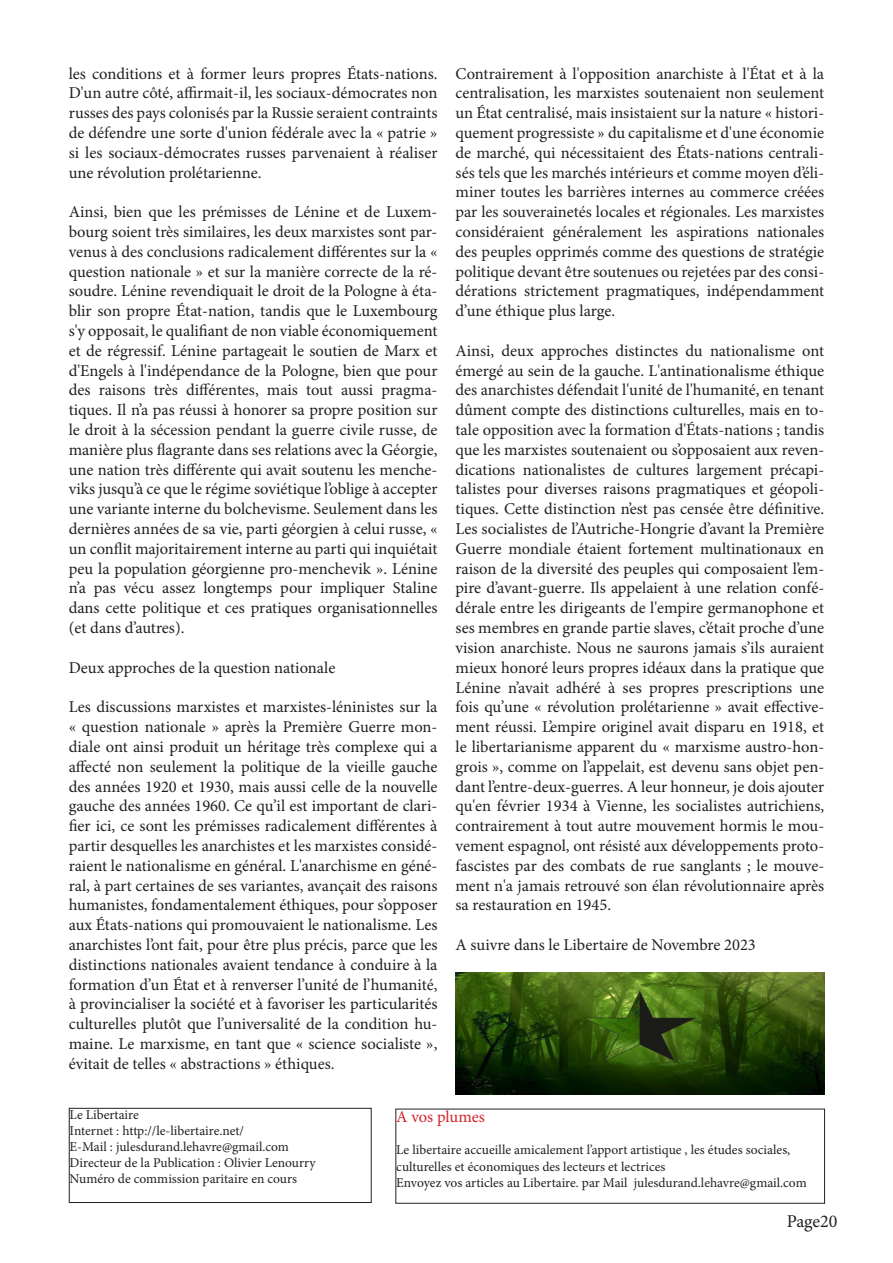
<style>
.page{position:relative;width:893px;height:1263px;background:#fff}
.page>*{position:absolute;margin:0;border:0;box-sizing:border-box;transform-origin:0 0}
.t1{font:18px "Minion Pro";letter-spacing:-.005em;color:#231f20}
.t2{font:16.5px/19.8px "Minion Pro";color:#231f20;text-align:justify}
.t3{font:16.5px "Minion Pro";letter-spacing:-.005em;color:#d1232a}
.t4{font:13.5px/16.2px "Minion Pro";color:#231f20}
</style>
<div class="page">
<div style="left:69px;top:1108px;width:303px;height:95px;border:1px solid #231f20"></div>
<img style="left:455px;top:972px;width:369px;height:122px">
<p class="t2" style="left:69px;top:64px;width:370px">les conditions et à former leurs propres États-nations.<br>D'un autre côté, affirmait-il, les sociaux-démocrates non russes des pays colonisés par la Russie seraient contraints de défendre une sorte d'union fédérale avec la « patrie » si les sociaux-démocrates russes parvenaient à réaliser une révolution prolétarienne.</p>
<p class="t2" style="left:69px;top:202px;width:370px">Ainsi, bien que les prémisses de Lénine et de Luxem&shy;bourg soient très similaires, les deux marxistes sont par&shy;venus à des conclusions radicalement différentes sur la « question nationale » et sur la manière correcte de la ré&shy;soudre. Lénine revendiquait le droit de la Pologne à éta&shy;blir son propre État-nation, tandis que le Luxembourg s'y opposait, le qualifiant de non viable économiquement et de régressif. Lénine partageait le soutien de Marx et d'Engels à l'indépendance de la Pologne, bien que pour des raisons très différentes, mais tout aussi pragma&shy;tiques. Il n’a pas réussi à honorer sa propre position sur le droit à la sécession pendant la guerre civile russe, de manière plus flagrante dans ses relations avec la Géorgie, une nation très différente qui avait soutenu les menche&shy;viks jusqu’à ce que le régime soviétique l’oblige à accepter une variante interne du bolchevisme. Seulement dans les dernières années de sa vie, parti géorgien à celui russe, « un conflit majoritairement interne au parti qui inquiétait peu la population géorgienne pro-menchevik ». Lénine n’a pas vécu assez longtemps pour impliquer Staline dans cette politique et ces pratiques organisationnelles (et dans d’autres).</p>
<p class="t2" style="left:69px;top:658px;width:268px">Deux approches de la question nationale</p>
<p class="t2" style="left:69px;top:697px;width:370px">Les discussions marxistes et marxistes-léninistes sur la « question nationale » après la Première Guerre mon&shy;diale ont ainsi produit un héritage très complexe qui a affecté non seulement la politique de la vieille gauche des années 1920 et 1930, mais aussi celle de la nouvelle gauche des années 1960. Ce qu’il est important de clari&shy;fier ici, ce sont les prémisses radicalement différentes à partir desquelles les anarchistes et les marxistes considé&shy;raient le nationalisme en général. L'anarchisme en géné&shy;ral, à part certaines de ses variantes, avançait des raisons humanistes, fondamentalement éthiques, pour s’opposer aux États-nations qui promouvaient le nationalisme. Les anarchistes l’ont fait, pour être plus précis, parce que les distinctions nationales avaient tendance à conduire à la formation d’un État et à renverser l’unité de l’humanité, à provincialiser la société et à favoriser les particularités culturelles plutôt que l’universalité de la condition hu&shy;maine. Le marxisme, en tant que « science socialiste », évitait de telles « abstractions » éthiques.</p>
<p class="t2" style="left:455px;top:64px;width:370px">Contrairement à l'opposition anarchiste à l'État et à la centralisation, les marxistes soutenaient non seulement un État centralisé, mais insistaient sur la nature « histori&shy;quement progressiste » du capitalisme et d'une économie de marché, qui nécessitaient des États-nations centrali&shy;sés tels que les marchés intérieurs et comme moyen d’éli&shy;miner toutes les barrières internes au commerce créées par les souverainetés locales et régionales. Les marxistes considéraient généralement les aspirations nationales des peuples opprimés comme des questions de stratégie politique devant être soutenues ou rejetées par des consi&shy;dérations strictement pragmatiques, indépendamment d’une éthique plus large.</p>
<p class="t2" style="left:455px;top:341px;width:370px">Ainsi, deux approches distinctes du nationalisme ont émergé au sein de la gauche. L'antinationalisme éthique des anarchistes défendait l'unité de l'humanité, en tenant dûment compte des distinctions culturelles, mais en to&shy;tale opposition avec la formation d'États-nations ; tandis que les marxistes soutenaient ou s’opposaient aux reven&shy;dications nationalistes de cultures largement précapi&shy;talistes pour diverses raisons pragmatiques et géopoli&shy;tiques. Cette distinction n’est pas censée être définitive.<br>Les socialistes de l’Autriche-Hongrie d’avant la Première Guerre mondiale étaient fortement multinationaux en raison de la diversité des peuples qui composaient l’em&shy;pire d’avant-guerre. Ils appelaient à une relation confé&shy;dérale entre les dirigeants de l'empire germanophone et ses membres en grande partie slaves, c’était proche d’une vision anarchiste. Nous ne saurons jamais s’ils auraient mieux honoré leurs propres idéaux dans la pratique que Lénine n’avait adhéré à ses propres prescriptions une fois qu’une « révolution prolétarienne » avait effective&shy;ment réussi. L’empire originel avait disparu en 1918, et le libertarianisme apparent du « marxisme austro-hon&shy;grois », comme on l’appelait, est devenu sans objet pen&shy;dant l’entre-deux-guerres. A leur honneur, je dois ajouter qu'en février 1934 à Vienne, les socialistes autrichiens, contrairement à tout autre mouvement hormis le mou&shy;vement espagnol, ont résisté aux développements proto&shy;fascistes par des combats de rue sanglants ; le mouve&shy;ment n'a jamais retrouvé son élan révolutionnaire après sa restauration en 1945.</p>
<p class="t2" style="left:455px;top:935px;width:302px">A suivre dans le Libertaire de Novembre 2023</p>
<p class="t4" style="left:70px;top:1106px;width:71px">Le Libertaire</p>
<p class="t4" style="left:70px;top:1122px;width:176px">Internet : http://le-libertaire.net/</p>
<p class="t4" style="left:70px;top:1138px;width:221px">E-Mail : julesdurand.lehavre@gmail.com</p>
<p class="t4" style="left:70px;top:1155px;width:248px">Directeur de la Publication : Olivier Lenourry</p>
<p class="t4" style="left:70px;top:1171px;width:229px">Numéro de commission paritaire en cours</p>
<p class="t3" style="left:396px;top:1106px;width:90px">A vos plumes</p>
<p class="t4" style="left:396px;top:1142px;width:396px">Le libertaire accueille amicalement l’apport artistique , les études sociales, culturelles et économiques des lecteurs et lectrices</p>
<p class="t4" style="left:396px;top:1174px;width:412px">Envoyez vos articles au Libertaire. par Mail julesdurand.lehavre@gmail.com</p>
<p class="t1" style="left:787px;top:1209px;width:52px">Page20</p>
</div>
